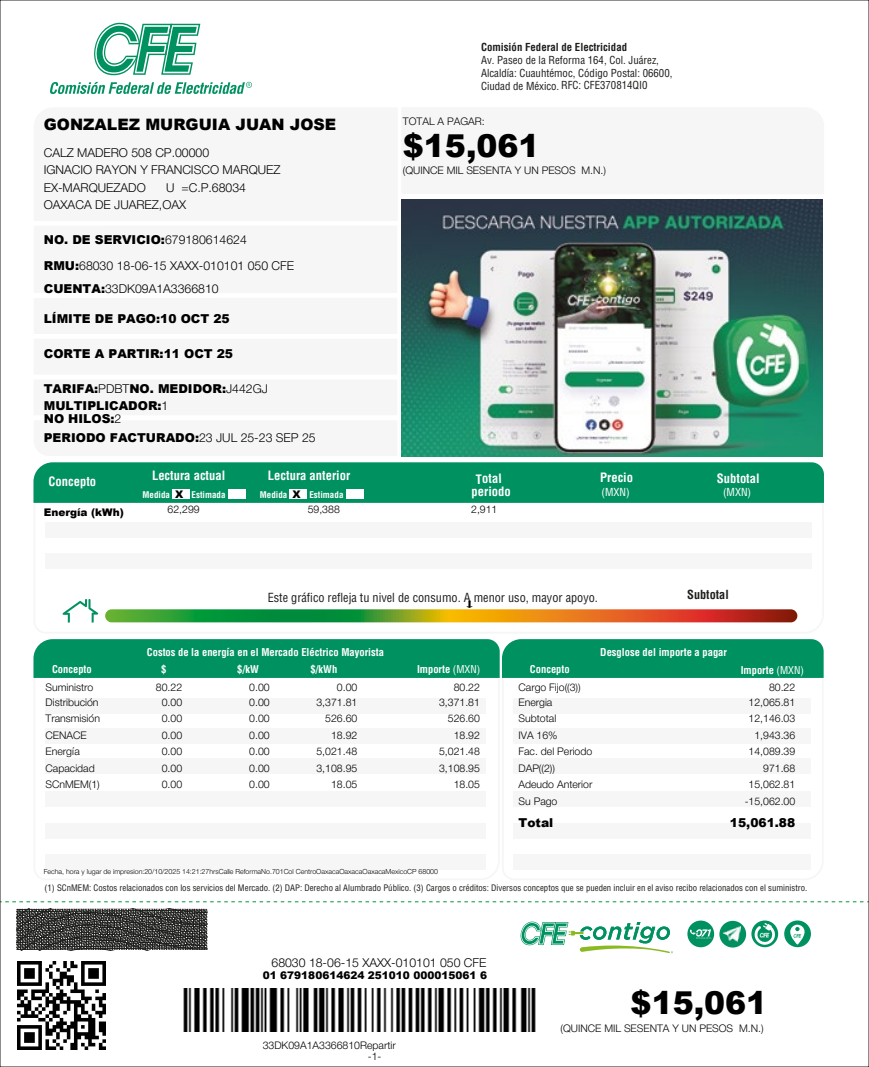
<style>
.page{position:relative;width:869px;height:1067px;background:#fff}
.page>*{position:absolute;margin:0;border:0;box-sizing:border-box;transform-origin:0 0}
.t1{font:900 31.5px "Arial";color:#000}
.t2{font:900 15.75px "Arial";color:#000}
.t3{font:700 condensed 12.6px "Helvetica LT Std";color:#fff}
.t4{font:300 12.25px/17.5px "Helvetica Neue Cyr";color:#000}
.t5{font:900 12.25px/17.5px "Arial";color:#000}
.t6{font:condensed 12.25px "Helvetica LT Std";color:#1d1d1b}
.t7{font:700 condensed 12.25px "Helvetica LT Std";color:#1d1d1b}
.t8{font:condensed 10.85px/12.6px "Helvetica LT Std";color:#1d1d1b}
.t9{font:700 condensed 10.85px "Helvetica LT Std";color:#1d1d1b}
.t10{font:condensed 10.85px "Helvetica LT Std";color:#fff}
.t11{font:300 10.5px "Helvetica Neue Cyr";color:#000}
.t12{font:700 condensed 10.5px/16.6px "Helvetica LT Std";color:#fff}
.t13{font:900 10.5px "Arial";color:#000}
.t14{font:700 condensed 8.92px "Helvetica LT Std";color:#fff}
.t15{font:condensed 8.75px "Helvetica LT Std";color:#1d1d1b}
.t16{font:300 7px "Helvetica Neue Cyr";color:#000}
.s1{font-family:"Helvetica Neue Cyr";font-weight:300}
.s2{font-family:"Arial";font-weight:900}
.s3{font-weight:400}
</style>
<div class="page">
<svg style="left:67px;top:613px;width:731px;height:10px"></svg>
<div style="left:33px;top:462px;width:790px;height:41px;background:#009160"></div>
<svg style="left:62px;top:599px;width:36px;height:23px"></svg>
<svg style="left:105px;top:609px;width:692px;height:13px;background:#8b812b"></svg>
<div style="left:33px;top:639px;width:790px;height:39px;background:#009160"></div>
<svg style="left:687px;top:920px;width:26px;height:27px"></svg>
<svg style="left:719px;top:920px;width:26px;height:27px"></svg>
<svg style="left:751px;top:920px;width:26px;height:27px"></svg>
<svg style="left:784px;top:920px;width:26px;height:27px"></svg>
<svg style="left:520px;top:921px;width:152px;height:32px"></svg>
<svg style="left:94px;top:22px;width:106px;height:53px"></svg>
<svg style="left:50px;top:82px;width:202px;height:12px"></svg>
<img style="left:722px;top:925px;width:17px;height:17px">
<div style="left:172px;top:489px;width:18px;height:10px;background:#fff"></div>
<div style="left:228px;top:489px;width:18px;height:10px;background:#fff"></div>
<div style="left:289px;top:489px;width:18px;height:10px;background:#fff"></div>
<div style="left:346px;top:489px;width:18px;height:10px;background:#fff"></div>
<img style="left:401px;top:199px;width:420px;height:257px">
<div style="left:34px;top:298px;width:363px;height:36px;background:#f6f6f6"></div>
<div style="left:34px;top:339px;width:363px;height:35px;background:#f6f6f6"></div>
<div style="left:34px;top:225px;width:363px;height:68px;background:#f6f6f6"></div>
<div style="left:34px;top:379px;width:363px;height:36px;background:#f6f6f6"></div>
<svg style="left:16px;top:908px;width:191px;height:42px;background:#484846"></svg>
<svg style="left:5px;top:901px;width:859px;height:1px"></svg>
<img style="left:183px;top:988px;width:353px;height:44px">
<img style="left:18px;top:962px;width:87px;height:87px">
<p class="t9" style="left:481px;top:41px;width:148px">Comisión Federal de Electricidad</p>
<p class="t8" style="left:481px;top:54px;width:193px">Av. Paseo de la Reforma 164, Col. Juárez,<br>Alcaldía: Cuauhtémoc, Código Postal: 06600,</p>
<h2 class="t2" style="left:44px;top:113px;width:294px">GONZALEZ MURGUIA JUAN JOSE</h2>
<p class="t4" style="left:44px;top:145px;width:238px">CALZ MADERO 508 CP.00000<br>IGNACIO RAYON Y FRANCISCO MARQUEZ<br>EX-MARQUEZADO</p>
<p class="t4" style="left:44px;top:180px;width:204px;text-indent:122px">U =C.P.68034<br>OAXACA DE JUAREZ,OAX</p>
<p class="t5" style="left:44px;top:230px;width:204px">NO. DE SERVICIO:<span class="s1">679180614624</span></p>
<p class="t4" style="left:44px;top:256px;width:252px;line-height:22.8px"><span class="s2">RMU:</span>68030 18-06-15 XAXX-010101 050 CFE<br><span class="s2">CUENTA:</span>33DK09A1A3366810</p>
<p class="t5" style="left:44px;top:309px;width:187px">LÍMITE DE PAGO:10 OCT 25</p>
<p class="t5" style="left:44px;top:344px;width:191px">CORTE A PARTIR:11 OCT 25</p>
<p class="t5" style="left:44px;top:379px;width:225px">TARIFA:<span class="s1">PDBT</span>NO. MEDIDOR:<span class="s1">J442GJ<br></span>MULTIPLICADOR:<span class="s1">1</span></p>
<p class="t5" style="left:44px;top:408px;width:273px;line-height:19.2px">NO HILOS:<span class="s1">2<br></span>PERIODO FACTURADO:<span class="s1">23 JUL 25-23 SEP 25</span></p>
<p class="t8" style="left:481px;top:79px;width:168px">Ciudad de México. RFC: CFE370814QI0</p>
<p class="t11" style="left:402px;top:118px;width:83px">TOTAL A PAGAR:</p>
<h1 class="t1" style="left:402px;top:122px;width:138px">$15,061</h1>
<p class="t11" style="left:402px;top:167px;width:204px">(QUINCE MIL SESENTA Y UN PESOS M.N.)</p>
<p class="t3" style="left:152px;top:467px;width:75px">Lectura actual</p>
<p class="t14" style="left:142px;top:489px;width:29px">Medida</p>
<p class="t14" style="left:191px;top:489px;width:35px">Estimada</p>
<p class="t3" style="left:268px;top:468px;width:84px">Lectura anterior</p>
<p class="t14" style="left:260px;top:489px;width:29px">Medida</p>
<p class="t14" style="left:309px;top:489px;width:35px">Estimada</p>
<p class="t3" style="left:600px;top:469px;width:34px">Precio</p>
<p class="t3" style="left:48px;top:473px;width:49px">Concepto</p>
<p class="t3" style="left:475px;top:471px;width:27px;rotate:-1deg">Total</p>
<p class="t3" style="left:471px;top:483px;width:41px">periodo</p>
<p class="t10" style="left:601px;top:485px;width:30px">(MXN)</p>
<p class="t13" style="left:175px;top:486px;width:10px">X</p>
<p class="t13" style="left:292px;top:486px;width:10px">X</p>
<p class="t13" style="left:44px;top:504px;width:81px">Energía (kWh)</p>
<p class="t11" style="left:167px;top:505px;width:34px">62,299</p>
<p class="t11" style="left:307px;top:505px;width:34px">59,388</p>
<p class="t11" style="left:471px;top:505px;width:28px">2,911</p>
<p class="t6" style="left:267px;top:589px;width:331px">Este gráfico refleja tu nivel de consumo. A menor uso, mayor apoyo.</p>
<p class="t11" style="left:466px;top:601px;width:9px">↓</p>
<p class="t3" style="left:716px;top:471px;width:44px">Subtotal</p>
<p class="t10" style="left:722px;top:485px;width:30px">(MXN)</p>
<p class="t7" style="left:687px;top:586px;width:43px">Subtotal</p>
<p class="t12" style="left:161px;top:644px;width:224px;text-indent:-14px">Costos de la energía en el Mercado Eléctrico Mayorista $</p>
<p class="t12" style="left:600px;top:644px;width:128px">Desglose del importe a pagar</p>
<p class="t12" style="left:237px;top:660px;width:23px">$/kW</p>
<p class="t12" style="left:310px;top:660px;width:28px">$/kWh</p>
<p class="t12" style="left:52px;top:660px;width:41px">Concepto</p>
<p class="t12" style="left:417px;top:660px;width:65px">Importe <span class="s3">(MXN)</span></p>
<p class="t12" style="left:740px;top:661px;width:65px">Importe <span class="s3">(MXN)</span></p>
<p class="t12" style="left:529px;top:660px;width:41px">Concepto</p>
<p class="t11" style="left:46px;top:683px;width:49px">Suministro</p>
<p class="t11" style="left:156px;top:683px;width:28px">80.22</p>
<p class="t11" style="left:249px;top:683px;width:22px">0.00</p>
<p class="t11" style="left:337px;top:683px;width:22px">0.00</p>
<p class="t11" style="left:453px;top:683px;width:28px">80.22</p>
<p class="t11" style="left:46px;top:698px;width:55px">Distribución</p>
<p class="t11" style="left:162px;top:698px;width:22px">0.00</p>
<p class="t11" style="left:249px;top:698px;width:22px">0.00</p>
<p class="t11" style="left:316px;top:698px;width:42px">3,371.81</p>
<p class="t11" style="left:439px;top:698px;width:42px">3,371.81</p>
<p class="t11" style="left:46px;top:715px;width:56px">Transmisión</p>
<p class="t11" style="left:162px;top:715px;width:22px">0.00</p>
<p class="t11" style="left:249px;top:715px;width:22px">0.00</p>
<p class="t11" style="left:325px;top:715px;width:34px">526.60</p>
<p class="t11" style="left:447px;top:715px;width:34px">526.60</p>
<p class="t11" style="left:46px;top:731px;width:43px">CENACE</p>
<p class="t11" style="left:162px;top:731px;width:22px">0.00</p>
<p class="t11" style="left:249px;top:731px;width:22px">0.00</p>
<p class="t11" style="left:331px;top:731px;width:28px">18.92</p>
<p class="t11" style="left:453px;top:731px;width:28px">18.92</p>
<p class="t11" style="left:46px;top:748px;width:36px">Energía</p>
<p class="t11" style="left:162px;top:748px;width:22px">0.00</p>
<p class="t11" style="left:249px;top:748px;width:22px">0.00</p>
<p class="t11" style="left:316px;top:748px;width:42px">5,021.48</p>
<p class="t11" style="left:439px;top:748px;width:42px">5,021.48</p>
<p class="t11" style="left:46px;top:764px;width:51px">Capacidad</p>
<p class="t11" style="left:162px;top:764px;width:22px">0.00</p>
<p class="t11" style="left:249px;top:764px;width:22px">0.00</p>
<p class="t11" style="left:316px;top:764px;width:42px">3,108.95</p>
<p class="t11" style="left:439px;top:764px;width:42px">3,108.95</p>
<p class="t11" style="left:46px;top:781px;width:56px">SCnMEM(1)</p>
<p class="t11" style="left:162px;top:781px;width:22px">0.00</p>
<p class="t11" style="left:249px;top:781px;width:22px">0.00</p>
<p class="t11" style="left:331px;top:781px;width:28px">18.05</p>
<p class="t11" style="left:453px;top:781px;width:28px">18.05</p>
<p class="t16" style="left:44px;top:869px;width:395px">Fecha, hora y lugar de impresion:20/10/2025 14:21:27hrsCalle ReformaNo.701Col CentroOaxacaOaxacaOaxacaMexicoCP 68000</p>
<p class="t11" style="left:518px;top:683px;width:64px">Cargo Fijo((3))</p>
<p class="t11" style="left:768px;top:683px;width:28px">80.22</p>
<p class="t11" style="left:518px;top:698px;width:35px">Energia</p>
<p class="t11" style="left:748px;top:698px;width:48px">12,065.81</p>
<p class="t11" style="left:518px;top:715px;width:39px">Subtotal</p>
<p class="t11" style="left:748px;top:715px;width:48px">12,146.03</p>
<p class="t11" style="left:518px;top:731px;width:41px">IVA 16%</p>
<p class="t11" style="left:754px;top:731px;width:42px">1,943.36</p>
<p class="t11" style="left:518px;top:748px;width:75px">Fac. del Periodo</p>
<p class="t11" style="left:748px;top:748px;width:48px">14,089.39</p>
<p class="t11" style="left:518px;top:764px;width:38px">DAP((2))</p>
<p class="t11" style="left:762px;top:764px;width:34px">971.68</p>
<p class="t11" style="left:518px;top:781px;width:75px">Adeudo Anterior</p>
<p class="t11" style="left:748px;top:781px;width:48px">15,062.81</p>
<p class="t11" style="left:518px;top:797px;width:40px">Su Pago</p>
<p class="t11" style="left:744px;top:797px;width:52px">-15,062.00</p>
<p class="t5" style="left:518px;top:813px;width:36px">Total</p>
<p class="t5" style="left:729px;top:813px;width:67px">15,061.88</p>
<p class="t15" style="left:45px;top:882px;width:763px">(1) SCnMEM: Costos relacionados con los servicios del Mercado. (2) DAP: Derecho al Alumbrado Público. (3) Cargos o créditos: Diversos conceptos que se pueden incluir en el aviso recibo relacionados con el suministro.</p>
<p class="t4" style="left:271px;top:955px;width:216px">68030 18-06-15 XAXX-010101 050 CFE</p>
<p class="t13" style="left:262px;top:967px;width:226px">01 679180614624 251010 000015061 6</p>
<p class="t11" style="left:262px;top:1042px;width:134px">33DK09A1A3366810Repartir</p>
<p class="t11" style="left:368px;top:1052px;width:15px">-1-</p>
<h1 class="t1" style="left:630px;top:979px;width:138px">$15,061</h1>
<p class="t11" style="left:560px;top:1024px;width:204px">(QUINCE MIL SESENTA Y UN PESOS M.N.)</p>
</div>
